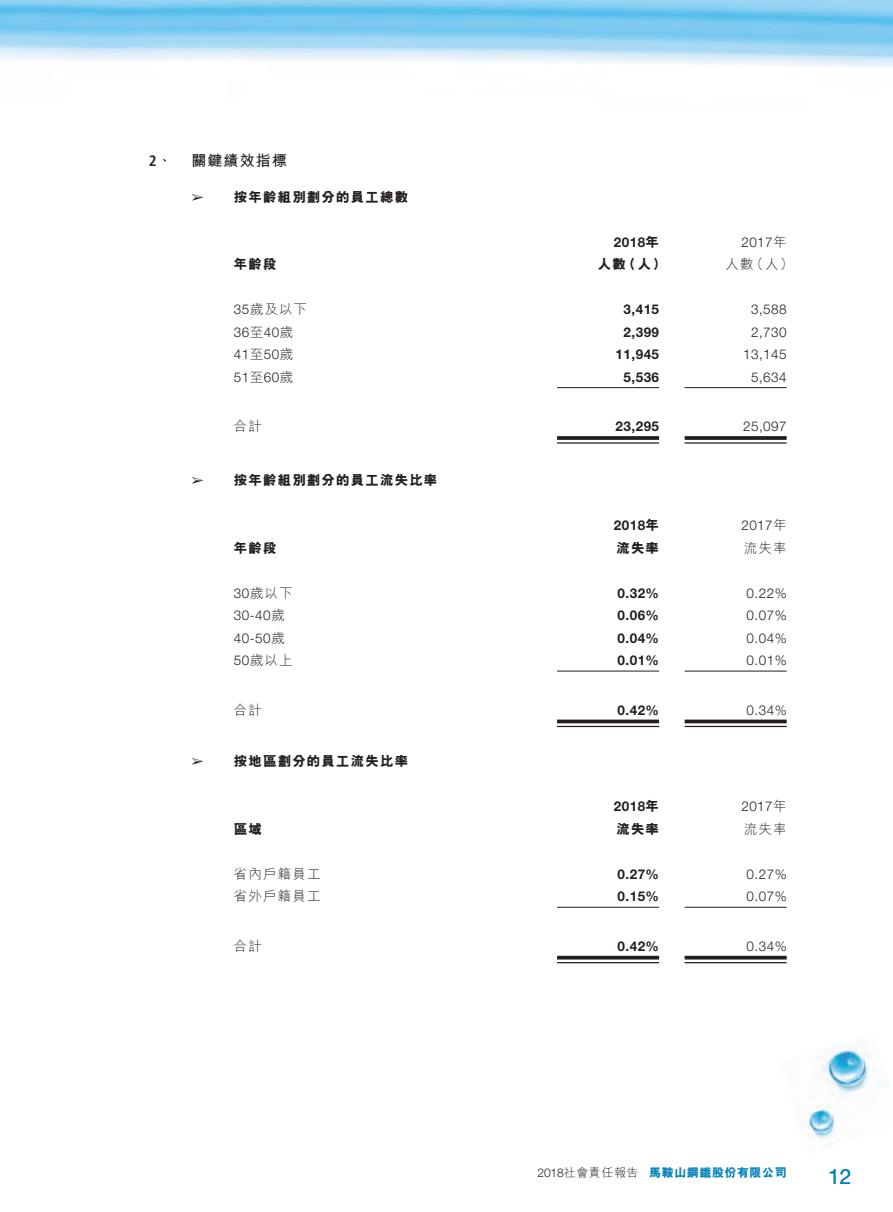
<style>
.page{position:relative;width:893px;height:1212px;background:#fff}
.page>*{position:absolute;margin:0;border:0;box-sizing:border-box;transform-origin:0 0}
.t1{font:21px "Helvetica Neue LT Std";color:#0583bc}
.Heading_3{font:700 15px "M Hei HK";letter-spacing:.075em;color:#231f20}
.Body_Text{font:300 13.5px "Helvetica Neue LT Std";letter-spacing:.035em;color:#231f20}
.Body_Text-2{font:700 13.5px "Helvetica Neue LT Std";letter-spacing:.035em;color:#231f20}
.Body_Text-3{font:800 13.5px "M Hei HK";letter-spacing:.085em;color:#231f20}
.Body_Text-4{font:300 13.5px "M Hei HK";letter-spacing:.085em;color:#231f20}
.t2{font:800 12px "M Hei HK";letter-spacing:.045em;color:#0583bc}
.t3{font:300 12px "M Hei HK";letter-spacing:.045em;color:#231f20}
.s1{font-family:"Frutiger LT Std";font-stretch:condensed}
.s2{font-family:"Helvetica Neue LT Std"}
.s3{font-family:"M Hei HK"}
.s4{font-family:"M Hei HK";font-weight:800}
</style>
<div class="page">
<img style="left:0;top:0;width:893px;height:67px">
<img style="left:799px;top:1044px;width:89px;height:104px">
<hr style="left:557px;top:387px;width:102px;height:1px;background:#231f20">
<hr style="left:685px;top:387px;width:102px;height:1px;background:#231f20">
<svg style="left:557px;top:436px;width:102px;height:4px"></svg>
<hr style="left:557px;top:442px;width:102px;height:2px;background:#231f20">
<svg style="left:685px;top:436px;width:102px;height:4px"></svg>
<hr style="left:685px;top:442px;width:102px;height:2px;background:#231f20">
<hr style="left:557px;top:671px;width:102px;height:1px;background:#231f20">
<hr style="left:685px;top:671px;width:102px;height:1px;background:#231f20">
<svg style="left:557px;top:719px;width:102px;height:4px"></svg>
<hr style="left:557px;top:726px;width:102px;height:1px;background:#231f20">
<svg style="left:685px;top:719px;width:102px;height:4px"></svg>
<hr style="left:685px;top:726px;width:102px;height:1px;background:#231f20">
<hr style="left:557px;top:907px;width:102px;height:1px;background:#231f20">
<hr style="left:685px;top:907px;width:102px;height:1px;background:#231f20">
<hr style="left:557px;top:956px;width:102px;height:3px;background:#231f20">
<hr style="left:557px;top:962px;width:102px;height:1px;background:#231f20">
<hr style="left:685px;top:956px;width:102px;height:3px;background:#231f20">
<hr style="left:685px;top:962px;width:102px;height:1px;background:#231f20">
<p class="Heading_3" style="left:149px;top:150px;width:25px">、<span class="s1">2</span></p>
<p class="Heading_3" style="left:191px;top:150px;width:97px">關鍵績效指標</p>
<p class="Body_Text-3" style="left:234px;top:190px;width:176px">按年齡組別劃分的員工總數</p>
<p class="Body_Text-3" style="left:234px;top:257px;width:44px">年齡段</p>
<p class="Body_Text-4" style="left:234px;top:302px;width:75px"><span class="s2">35</span>歲及以下</p>
<p class="Body_Text" style="left:234px;top:324px;width:61px">36<span class="s3">至</span>40<span class="s3">歲</span></p>
<p class="Body_Text" style="left:234px;top:346px;width:61px">41<span class="s3">至</span>50<span class="s3">歲</span></p>
<p class="Body_Text" style="left:234px;top:369px;width:61px">51<span class="s3">至</span>60<span class="s3">歲</span></p>
<p class="Body_Text-4" style="left:234px;top:419px;width:30px">合計</p>
<p class="Body_Text-3" style="left:234px;top:473px;width:205px">按年齡組別劃分的員工流失比率</p>
<p class="Body_Text-3" style="left:234px;top:541px;width:44px">年齡段</p>
<p class="Body_Text-4" style="left:234px;top:586px;width:60px"><span class="s2">30</span>歲以下</p>
<p class="Body_Text" style="left:234px;top:607px;width:52px">30-40<span class="s3">歲</span></p>
<p class="Body_Text" style="left:234px;top:630px;width:52px">40-50<span class="s3">歲</span></p>
<p class="Body_Text-4" style="left:234px;top:653px;width:60px"><span class="s2">50</span>歲以上</p>
<p class="Body_Text-4" style="left:234px;top:703px;width:30px">合計</p>
<p class="Body_Text-3" style="left:234px;top:755px;width:176px">按地區劃分的員工流失比率</p>
<p class="Body_Text-3" style="left:234px;top:822px;width:30px">區域</p>
<p class="Body_Text-4" style="left:234px;top:867px;width:88px">省內戶籍員工</p>
<p class="Body_Text-4" style="left:234px;top:889px;width:88px">省外戶籍員工</p>
<p class="Body_Text-4" style="left:234px;top:939px;width:30px">合計</p>
<p class="Body_Text-2" style="left:614px;top:234px;width:47px">2018<span class="s4">年</span></p>
<p class="Body_Text-3" style="left:622px;top:257px;width:45px">（人(</p>
<p class="Body_Text-3" style="left:598px;top:257px;width:30px">人數</p>
<p class="Body_Text-2" style="left:624px;top:301px;width:37px">3,415</p>
<p class="Body_Text" style="left:741px;top:234px;width:47px">2017<span class="s3">年</span></p>
<p class="Body_Text-4" style="left:750px;top:257px;width:45px">（人(</p>
<p class="Body_Text-4" style="left:725px;top:257px;width:30px">人數</p>
<p class="Body_Text" style="left:751px;top:301px;width:37px">3,588</p>
<p class="Body_Text-2" style="left:624px;top:324px;width:37px">2,399</p>
<p class="Body_Text" style="left:751px;top:324px;width:37px">2,730</p>
<p class="Body_Text-2" style="left:616px;top:346px;width:45px">11,945</p>
<p class="Body_Text" style="left:743px;top:346px;width:45px">13,145</p>
<p class="Body_Text-2" style="left:624px;top:369px;width:37px">5,536</p>
<p class="Body_Text" style="left:751px;top:369px;width:37px">5,634</p>
<p class="Body_Text-2" style="left:616px;top:418px;width:45px">23,295</p>
<p class="Body_Text" style="left:743px;top:418px;width:45px">25,097</p>
<p class="Body_Text-2" style="left:614px;top:517px;width:47px">2018<span class="s4">年</span></p>
<p class="Body_Text-3" style="left:616px;top:541px;width:44px">流失率</p>
<p class="Body_Text-2" style="left:618px;top:584px;width:43px">0.32%</p>
<p class="Body_Text" style="left:741px;top:517px;width:47px">2017<span class="s3">年</span></p>
<p class="Body_Text-4" style="left:744px;top:541px;width:44px">流失率</p>
<p class="Body_Text" style="left:747px;top:585px;width:42px">0.22%</p>
<p class="Body_Text-2" style="left:618px;top:607px;width:43px">0.06%</p>
<p class="Body_Text" style="left:747px;top:607px;width:42px">0.07%</p>
<p class="Body_Text-2" style="left:618px;top:629px;width:43px">0.04%</p>
<p class="Body_Text" style="left:747px;top:630px;width:42px">0.04%</p>
<p class="Body_Text-2" style="left:618px;top:652px;width:43px">0.01%</p>
<p class="Body_Text" style="left:747px;top:652px;width:42px">0.01%</p>
<p class="Body_Text-2" style="left:618px;top:701px;width:43px">0.42%</p>
<p class="Body_Text" style="left:747px;top:702px;width:42px">0.34%</p>
<p class="Body_Text-2" style="left:614px;top:798px;width:47px">2018<span class="s4">年</span></p>
<p class="Body_Text-3" style="left:616px;top:822px;width:44px">流失率</p>
<p class="Body_Text-2" style="left:618px;top:866px;width:43px">0.27%</p>
<p class="Body_Text" style="left:741px;top:798px;width:47px">2017<span class="s3">年</span></p>
<p class="Body_Text-4" style="left:744px;top:822px;width:44px">流失率</p>
<p class="Body_Text" style="left:747px;top:866px;width:42px">0.27%</p>
<p class="Body_Text-2" style="left:618px;top:888px;width:43px">0.15%</p>
<p class="Body_Text" style="left:747px;top:888px;width:42px">0.07%</p>
<p class="Body_Text-2" style="left:618px;top:938px;width:43px">0.42%</p>
<p class="Body_Text" style="left:747px;top:938px;width:42px">0.34%</p>
<p class="t3" style="left:537px;top:1166px;width:103px"><span class="s2">2018</span>社會責任報告</p>
<p class="t2" style="left:649px;top:1167px;width:139px">馬鞍山鋼鐵股份有限公司</p>
<h1 class="t1" style="left:828px;top:1164px;width:25px">12</h1>
</div>
